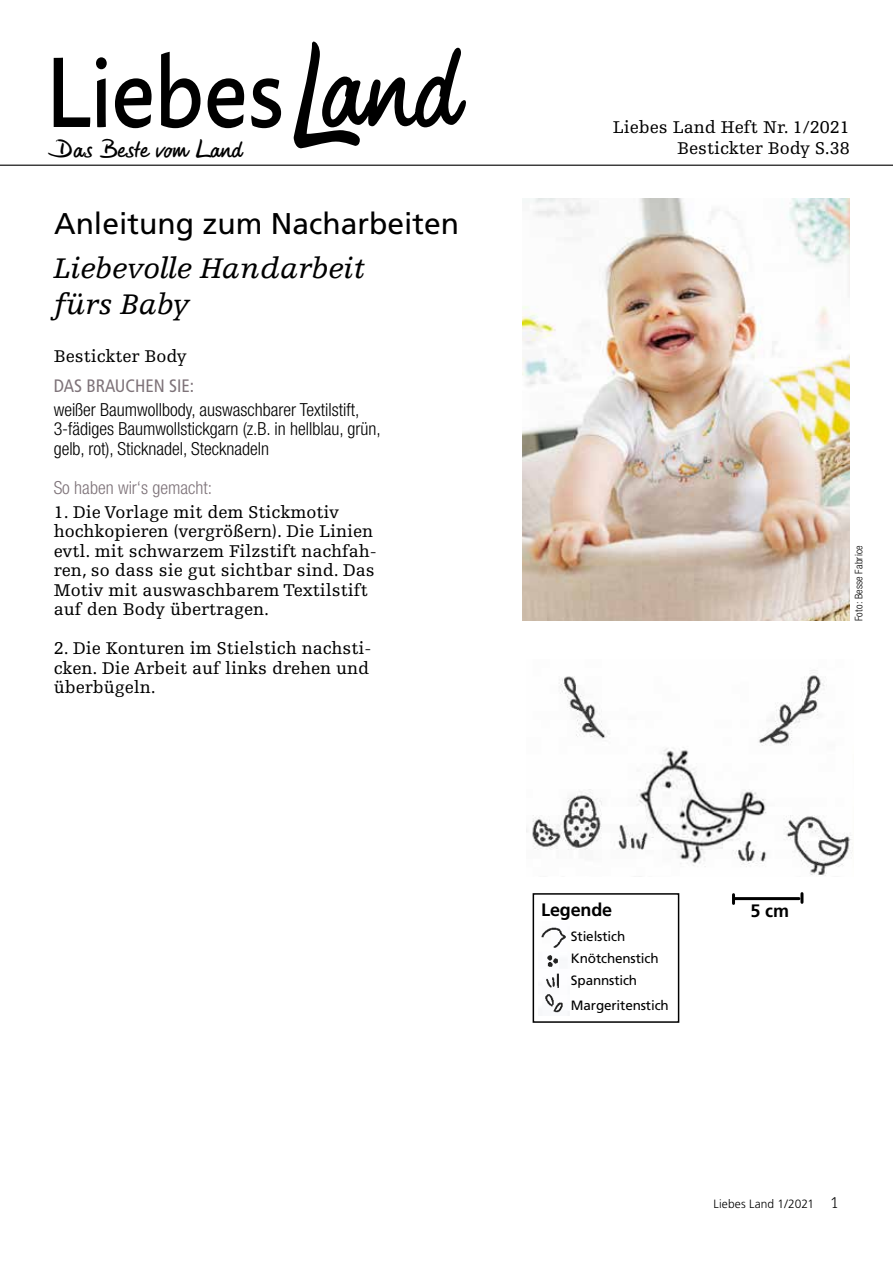
<style>
.page{position:relative;width:893px;height:1263px;background:#fff}
.page>*{position:absolute;margin:0;border:0;box-sizing:border-box;transform-origin:0 0}
.t1{font:italic 30px/36px "Egyptienne F";color:#000}
.t2{font:30px "Frutiger";color:#000}
.t3{font:25.2px "Phil Handwriting";color:#000;scale:1.12 1}
.t4{font:18px/19.5px "Egyptienne F";color:#000}
.t5{font:300 condensed 18px/19.5px "Helvetica Neue";color:#000}
.t6{font:300 condensed 18px "Helvetica Neue";color:#7e7379}
.t7{font:condensed 18px "Frutiger";color:#7e7379}
.t8{font:700 18px "Frutiger";letter-spacing:-.01em;color:#000}
.t9{font:13.5px/22px "Frutiger";letter-spacing:-.01em;color:#000}
.t10{font:300 12px "Frutiger";letter-spacing:.01em;color:#000}
.t11{font:300 condensed 10.5px "Helvetica Neue";letter-spacing:.015em;color:#000}
.s1{font-family:"Serifa";font-size:16.5px}
</style>
<div class="page">
<div style="left:533px;top:893px;width:146px;height:130px;border:2px solid #000"></div>
<svg style="left:294px;top:42px;width:172px;height:106px"></svg>
<hr style="left:0;top:165px;width:893px;height:1px;background:#000">
<svg style="left:54px;top:52px;width:227px;height:76px"></svg>
<img style="left:523px;top:198px;width:327px;height:423px">
<img style="left:526px;top:675px;width:327px;height:201px">
<img style="left:541px;top:927px;width:28px;height:88px">
<hr style="left:735px;top:897px;width:64px;height:3px;background:#000">
<svg style="left:732px;top:895px;width:3px;height:8px"></svg>
<svg style="left:800px;top:893px;width:3px;height:9px"></svg>
<p class="t4" style="left:613px;top:117px;width:238px">Liebes Land Heft Nr. 1/2021</p>
<h2 class="t3" style="left:55px;top:134px;width:168px">Das Beste vom Land</h2>
<p class="t4" style="left:677px;top:139px;width:174px">Bestickter Body S.38</p>
<h1 class="t2" style="left:54px;top:206px;width:407px">Anleitung zum Nacharbeiten</h1>
<h1 class="t1" style="left:54px;top:250px;width:313px">Liebevolle Handarbeit fürs Baby</h1>
<p class="t4" style="left:54px;top:347px;width:135px">Bestickter Body</p>
<p class="t7" style="left:54px;top:375px;width:142px">DAS BRAUCHEN SIE:</p>
<p class="t5" style="left:54px;top:399px;width:329px">weißer Baumwollbody, auswaschbarer Textilstift,<br>3-fädiges Baumwollstickgarn (z.B. in hellblau, grün, gelb, rot), Sticknadel, Stecknadeln</p>
<p class="t6" style="left:54px;top:477px;width:160px">So haben wir‘s gemacht:</p>
<p class="t4" style="left:54px;top:502px;width:325px">1. Die Vorlage mit dem Stickmotiv hochkopieren (vergrößern). Die Linien evtl. mit schwarzem Filzstift nachfah&shy;ren, so dass sie gut sichtbar sind. Das Motiv mit auswaschbarem Textilstift auf den Body übertragen.</p>
<p class="t4" style="left:54px;top:639px;width:319px">2. Die Konturen im Stielstich nachsti&shy;cken. Die Arbeit auf links drehen und überbügeln.</p>
<p class="t11" style="left:853px;top:621px;width:77px;rotate:-90deg">Foto: Besse Fabrice</p>
<p class="t8" style="left:541px;top:899px;width:72px">Legende</p>
<p class="t8" style="left:750px;top:900px;width:40px">5 cm</p>
<p class="t9" style="left:571px;top:925px;width:89px">Stielstich<br>Knötchenstich<br>Spannstich</p>
<p class="t9" style="left:571px;top:994px;width:99px">Margeritenstich</p>
<p class="t10" style="left:714px;top:1197px;width:127px">Liebes Land 1/2021 <span class="s1">1</span></p>
</div>
